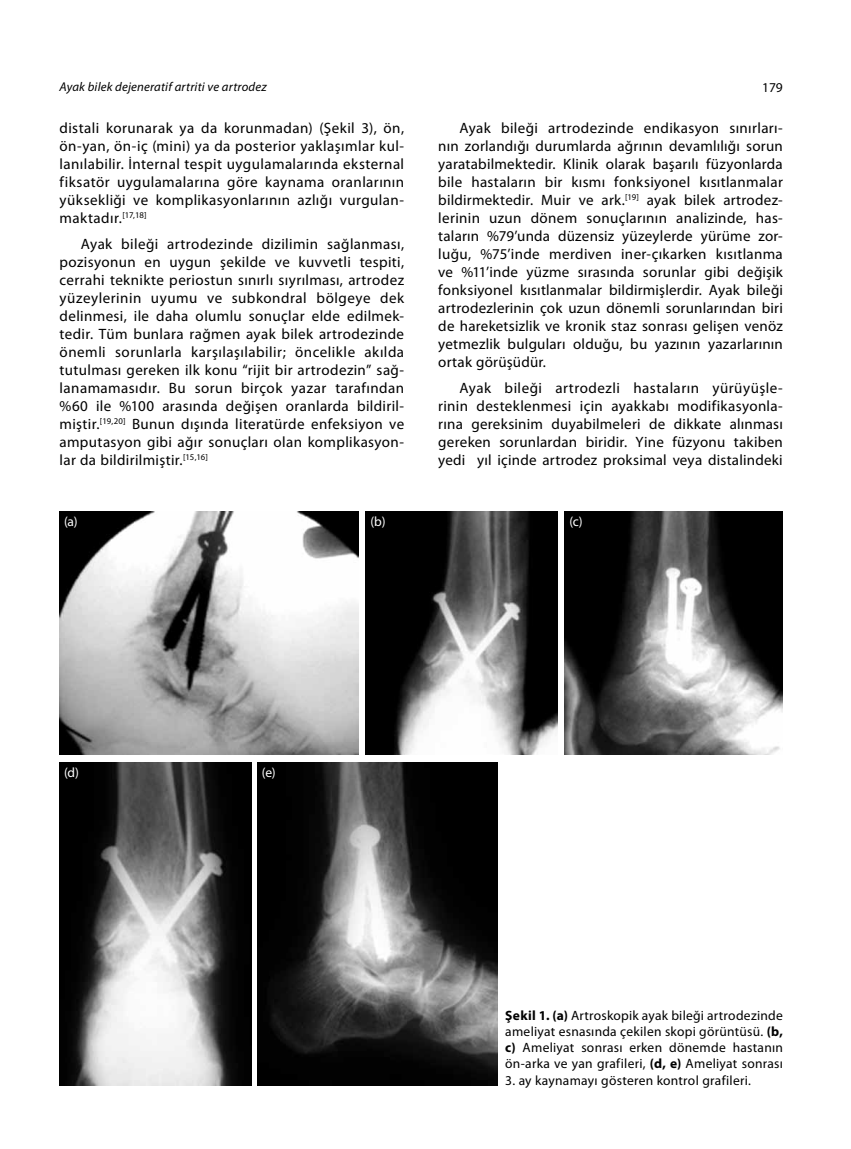
<style>
.page{position:relative;width:851px;height:1149px;background:#fff}
.page>*{position:absolute;margin:0;border:0;box-sizing:border-box;transform-origin:0 0}
.t1{font:15px/18px "Myriad Pro";letter-spacing:.02em;color:#000;text-align:justify}
.t2{font:13.5px/16.2px "Myriad Pro";letter-spacing:.02em;color:#000;text-align:justify}
.t3{font:13.5px "Myriad Pro";color:#fff}
.t4{font:italic 12.75px "Myriad Pro";letter-spacing:.015em;color:#000}
.s1{font-weight:700}
</style>
<div class="page">
<img style="left:60px;top:511px;width:299px;height:243px">
<img style="left:366px;top:511px;width:191px;height:243px">
<img style="left:564px;top:511px;width:217px;height:243px">
<img style="left:60px;top:762px;width:192px;height:322px">
<img style="left:257px;top:762px;width:240px;height:322px">
<p class="t4" style="left:60px;top:79px;width:209px">Ayak bilek dejeneratif artriti ve artrodez</p>
<p class="t2" style="left:762px;top:79px;width:22px">179</p>
<p class="t1" style="left:60px;top:118px;width:346px">distali korunarak ya da korunmadan) (Şekil 3), ön, ön-yan, ön-iç (mini) ya da posterior yaklaşımlar kul&shy;lanılabilir. İnternal tespit uygulamalarında eksternal fiksatör uygulamalarına göre kaynama oranlarının yüksekliği ve komplikasyonlarının azlığı vurgulan&shy;maktadır.<sup>[17,18]</sup></p>
<p class="t1" style="left:60px;top:235px;width:346px;text-indent:21px">Ayak bileği artrodezinde dizilimin sağlanması, pozisyonun en uygun şekilde ve kuvvetli tespiti, cerrahi teknikte periostun sınırlı sıyrılması, artrodez yüzeylerinin uyumu ve subkondral bölgeye dek delinmesi, ile daha olumlu sonuçlar elde edilmek&shy;tedir. Tüm bunlara rağmen ayak bilek artrodezinde önemli sorunlarla karşılaşılabilir; öncelikle akılda tutulması gereken ilk konu “rijit bir artrodezin” sağ&shy;lanamamasıdır. Bu sorun birçok yazar tarafından %60 ile %100 arasında değişen oranlarda bildiril&shy;miştir.<sup>[19,20]</sup> Bunun dışında literatürde enfeksiyon ve amputasyon gibi ağır sonuçları olan komplikasyon&shy;lar da bildirilmiştir.<sup>[15,16]</sup></p>
<p class="t1" style="left:438px;top:118px;width:346px;text-indent:21px">Ayak bileği artrodezinde endikasyon sınırları&shy;nın zorlandığı durumlarda ağrının devamlılığı sorun yaratabilmektedir. Klinik olarak başarılı füzyonlarda bile hastaların bir kısmı fonksiyonel kısıtlanmalar bildirmektedir. Muir ve ark.<sup>[19]</sup> ayak bilek artrodez&shy;lerinin uzun dönem sonuçlarının analizinde, has&shy;taların %79’unda düzensiz yüzeylerde yürüme zor&shy;luğu, %75’inde merdiven iner-çıkarken kısıtlanma ve %11’inde yüzme sırasında sorunlar gibi değişik fonksiyonel kısıtlanmalar bildirmişlerdir. Ayak bileği artrodezlerinin çok uzun dönemli sorunlarından biri de hareketsizlik ve kronik staz sonrası gelişen venöz yetmezlik bulguları olduğu, bu yazının yazarlarının ortak görüşüdür.</p>
<p class="t1" style="left:438px;top:379px;width:346px;text-indent:21px">Ayak bileği artrodezli hastaların yürüyüşle&shy;rinin desteklenmesi için ayakkabı modifikasyonla&shy;rına gereksinim duyabilmeleri de dikkate alınması gereken sorunlardan biridir. Yine füzyonu takiben yedi yıl içinde artrodez proksimal veya distalindeki</p>
<p class="t3" style="left:64px;top:513px;width:15px">(a)</p>
<p class="t3" style="left:64px;top:764px;width:16px">(d)</p>
<p class="t3" style="left:262px;top:764px;width:15px">(e)</p>
<p class="t3" style="left:370px;top:513px;width:17px">(b)</p>
<p class="t3" style="left:569px;top:513px;width:15px">(c)</p>
<p class="t2" style="left:505px;top:1006px;width:279px"><span class="s1">Şekil 1. (a)</span> Artroskopik ayak bileği artrodezinde ameliyat esnasında çekilen skopi görüntüsü. <span class="s1">(b, c)</span> Ameliyat sonrası erken dönemde hastanın ön-arka ve yan grafileri, <span class="s1">(d, e)</span> Ameliyat sonrası</p>
<p class="t2" style="left:505px;top:1071px;width:247px">3. ay kaynamayı gösteren kontrol grafileri.</p>
</div>
